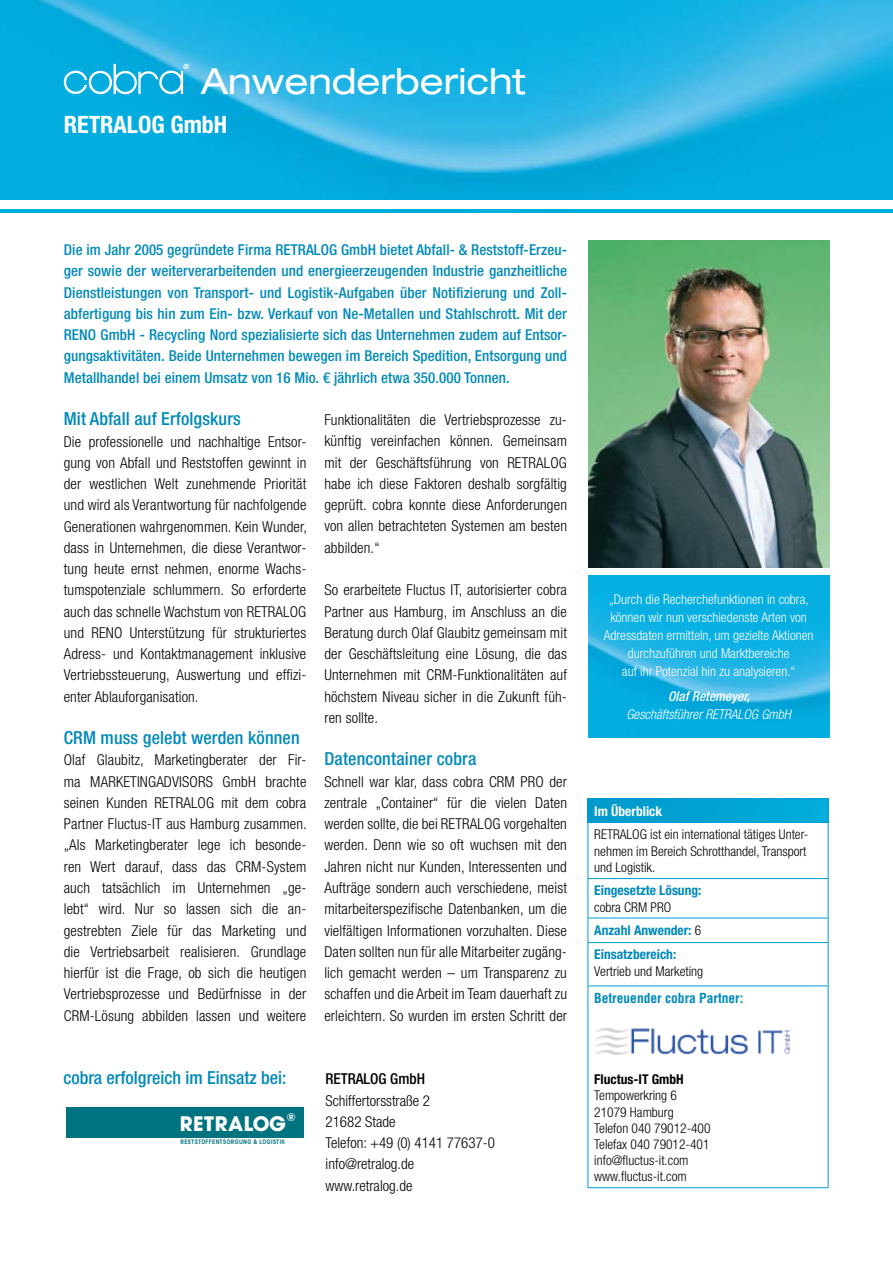
<style>
.page{position:relative;width:893px;height:1263px;background:#fff}
.page>*{position:absolute;margin:0;border:0;box-sizing:border-box;transform-origin:0 0}
.t1{font:expanded 36px "Helvetica Neue LT";color:#fff}
.t2{font:700 condensed 24px "Helvetica Neue LT";color:#fff}
.t3{font:700 22.05px "Avant Garde Gothic Itc T";letter-spacing:.035em;color:#fff}
.t4{font:500 condensed 18px "Helvetica Neue LT";letter-spacing:.005em;color:#0089ba}
.t5{font:300 condensed 15px/21.3px "Helvetica Neue LT";letter-spacing:.01em;color:#000;text-align:justify}
.t6{font:500 condensed 15px/21.3px "Helvetica Neue LT";letter-spacing:.005em;color:#0089ba;text-align:justify}
.t7{font:500 condensed 15px "Helvetica Neue LT";color:#000}
.t8{font:300 condensed 13.5px/16.2px "Helvetica Neue LT";color:#000}
.t9{font:300 condensed 13.5px/18px "Helvetica Neue LT";color:#fff;text-align:center}
.t10{font:700 condensed 13.5px/23.9px "Helvetica Neue LT";color:#0089ba}
.t11{font:italic 300 condensed 13.5px "Helvetica Neue LT";color:#fff}
.t12{font:700 condensed 13.5px "Helvetica LT";color:#0089ba}
.t13{font:700 condensed 13.5px "Helvetica Neue LT";color:#000}
.t14{font:italic 500 condensed 13.5px "Helvetica Neue LT";color:#fff}
.t15{font:700 condensed 13.5px "Helvetica Neue LT";color:#fff}
.t16{font:700 11.4px "Avant Garde Gothic Itc T";color:#fff}
.t17{font:600 condensed 6.9px "Avant Garde Gothic Itc T";letter-spacing:.06em;color:#007381}
.s1{font-weight:300;color:#000}
</style>
<div class="page">
<img style="left:0;top:0;width:893px;height:213px">
<div style="left:0;top:200px;width:893px;height:8px;background:#fff"></div>
<svg style="left:63px;top:64px;width:126px;height:31px"></svg>
<div style="left:588px;top:799px;width:240px;height:23px;background:#00a2d4"></div>
<hr style="left:587px;top:799px;width:241px;height:1px;background:#009bd1">
<svg style="left:587px;top:800px;width:1px;height:22px"></svg>
<svg style="left:828px;top:799px;width:1px;height:23px"></svg>
<hr style="left:587px;top:822px;width:241px;height:1px;background:#009bd1">
<hr style="left:587px;top:823px;width:1px;height:55px;background:#009bd1">
<hr style="left:828px;top:823px;width:1px;height:55px;background:#009bd1">
<hr style="left:587px;top:878px;width:241px;height:1px;background:#009bd1">
<hr style="left:587px;top:879px;width:1px;height:39px;background:#009bd1">
<hr style="left:828px;top:879px;width:1px;height:39px;background:#009bd1">
<hr style="left:587px;top:918px;width:241px;height:1px;background:#009bd1">
<svg style="left:587px;top:918px;width:1px;height:24px"></svg>
<svg style="left:828px;top:918px;width:1px;height:24px"></svg>
<hr style="left:587px;top:942px;width:241px;height:1px;background:#009bd1">
<hr style="left:587px;top:943px;width:1px;height:42px;background:#009bd1">
<hr style="left:828px;top:943px;width:1px;height:42px;background:#009bd1">
<hr style="left:587px;top:985px;width:241px;height:1px;background:#009bd1">
<hr style="left:587px;top:986px;width:1px;height:201px;background:#009bd1">
<hr style="left:828px;top:986px;width:1px;height:201px;background:#009bd1">
<hr style="left:587px;top:1187px;width:241px;height:1px;background:#009bd1">
<img style="left:588px;top:576px;width:241px;height:161px">
<img style="left:588px;top:241px;width:241px;height:326px">
<img style="left:595px;top:1027px;width:195px;height:28px">
<div style="left:66px;top:1107px;width:237px;height:30px;background:#007381"></div>
<h1 class="t1" style="left:201px;top:60px;width:326px">Anwenderbericht</h1>
<h2 class="t2" style="left:64px;top:110px;width:165px">RETRALOG GmbH</h2>
<p class="t6" style="left:64px;top:239px;width:505px">Die im Jahr 2005 gegründete Firma RETRALOG GmbH bietet Abfall- &amp; Reststoff-Erzeu&shy;ger sowie der weiterverarbeitenden und energieerzeugenden Industrie ganzheitliche Dienstleistungen von Transport- und Logistik-Aufgaben über Notifizierung und Zoll&shy;abfertigung bis hin zum Ein- bzw. Verkauf von Ne-Metallen und Stahlschrott. Mit der RENO GmbH - Recycling Nord spezialisierte sich das Unternehmen zudem auf Entsor&shy;gungsaktivitäten. Beide Unternehmen bewegen im Bereich Spedition, Entsorgung und Metallhandel bei einem Umsatz von 16 Mio. € jährlich etwa 350.000 Tonnen.</p>
<p class="t4" style="left:64px;top:408px;width:179px">Mit Abfall auf Erfolgskurs</p>
<p class="t5" style="left:64px;top:430px;width:245px">Die professionelle und nachhaltige Entsor&shy;gung von Abfall und Reststoffen gewinnt in der westlichen Welt zunehmende Priorität und wird als Verantwortung für nachfolgende Generationen wahrgenommen. Kein Wunder, dass in Unternehmen, die diese Verantwor&shy;tung heute ernst nehmen, enorme Wachs&shy;tumspotenziale schlummern. So erforderte auch das schnelle Wachstum von RETRALOG und RENO Unterstützung für strukturiertes Adress- und Kontaktmanagement inklusive Vertriebssteuerung, Auswertung und effizi&shy;enter Ablauforganisation.</p>
<p class="t4" style="left:64px;top:727px;width:237px">CRM muss gelebt werden können</p>
<p class="t5" style="left:64px;top:749px;width:244px">Olaf Glaubitz, Marketingberater der Fir&shy;ma MARKETINGADVISORS GmbH brachte seinen Kunden Retralog</p>
<p class="t5" style="left:64px;top:792px;width:245px;text-indent:157px">mit dem cobra Partner Fluctus-IT aus Hamburg zusammen. „Als Marketingberater lege ich besonde&shy;ren Wert darauf, dass das CRM-System auch tatsächlich im Unternehmen „ge&shy;lebt“ wird. Nur so lassen sich die an&shy;gestrebten Ziele für das Marketing und die Vertriebsarbeit realisieren. Grundlage hierfür ist die Frage, ob sich die heutigen Vertriebsprozesse und Bedürfnisse in der CRM-Lösung abbilden lassen und weitere</p>
<p class="t5" style="left:324px;top:409px;width:244px;text-align:left">Funktionalitäten die Vertriebsprozesse zu&shy;künftig vereinfachen können. Gemeinsam mit der Geschäftsführung von Retralog<br>habe ich diese Faktoren deshalb sorgfältig geprüft. cobra konnte diese Anforderungen von allen betrachteten Systemen am besten abbilden.“</p>
<p class="t5" style="left:324px;top:579px;width:244px">So erarbeitete Fluctus IT, autorisierter cobra Partner aus Hamburg, im Anschluss an die Beratung durch Olaf Glaubitz gemeinsam mit der Geschäftsleitung eine Lösung, die das Unternehmen mit CRM-Funktionalitäten auf höchstem Niveau sicher in die Zukunft füh&shy;ren sollte.</p>
<p class="t4" style="left:324px;top:748px;width:153px">Datencontainer cobra</p>
<p class="t5" style="left:324px;top:771px;width:244px">Schnell war klar, dass cobra CRM PRO der zentrale „Container“ für die vielen Daten werden sollte, die bei Retralog</p>
<p class="t5" style="left:324px;top:813px;width:244px;text-indent:179px">vorgehalten werden. Denn wie so oft wuchsen mit den Jahren nicht nur Kunden, Interessenten und Aufträge sondern auch verschiedene, meist mitarbeiterspezifische Datenbanken, um die vielfältigen Informationen vorzuhalten. Diese Daten sollten nun für alle Mitarbeiter zugäng&shy;lich gemacht werden – um Transparenz zu schaffen und die Arbeit im Team dauerhaft zu erleichtern. So wurden im ersten Schritt der</p>
<p class="t4" style="left:63px;top:1067px;width:224px">cobra erfolgreich im Einsatz bei:</p>
<p class="t7" style="left:326px;top:1070px;width:101px">RETRALOG GmbH</p>
<p class="t5" style="left:326px;top:1090px;width:171px;text-align:left">Schiffertorsstraße 2<br>21682 Stade<br>Telefon: +49 (0) 4141 77637-0 info@retralog.de www.retralog.de</p>
<h3 class="t3" style="left:180px;top:1110px;width:108px">RETRALOG</h3>
<p class="t16" style="left:287px;top:1110px;width:10px">®</p>
<p class="t17" style="left:180px;top:1138px;width:106px">RESTSTOFFENTSORGUNG &amp; LOGISTIK</p>
<p class="t9" style="left:604px;top:590px;width:211px">„Durch die Recherchefunktionen in cobra, können wir nun verschiedenste Arten von Adressdaten ermitteln, um gezielte Aktionen durchzuführen und Marktbereiche<br>auf ihr Potenzial hin zu analysieren.“</p>
<p class="t14" style="left:668px;top:688px;width:83px">Olaf Retemeyer,</p>
<p class="t11" style="left:626px;top:707px;width:166px">Geschäftsführer RETRALOG GmbH</p>
<p class="t15" style="left:594px;top:803px;width:69px">Im Überblick</p>
<p class="t8" style="left:594px;top:826px;width:216px">RETRALOG ist ein international tätiges Unter&shy;nehmen im Bereich Schrotthandel, Transport und Logistik.</p>
<p class="t10" style="left:594px;top:878px;width:109px">Eingesetzte Lösung:</p>
<p class="t10" style="left:594px;top:895px;width:108px"><span class="s1">cobra CRM PRO<br></span>Anzahl Anwender: <span class="s1">6<br></span>Einsatzbereich:</p>
<p class="t8" style="left:594px;top:963px;width:110px">Vertrieb und Marketing</p>
<p class="t12" style="left:594px;top:990px;width:151px">Betreuender cobra Partner:</p>
<p class="t13" style="left:594px;top:1071px;width:91px">Fluctus-IT GmbH</p>
<p class="t8" style="left:594px;top:1087px;width:118px">Tempowerkring 6<br>21079 Hamburg<br>Telefon 040 79012-400<br>Telefax 040 79012-401 info@fluctus-it.com www.fluctus-it.com</p>
</div>
